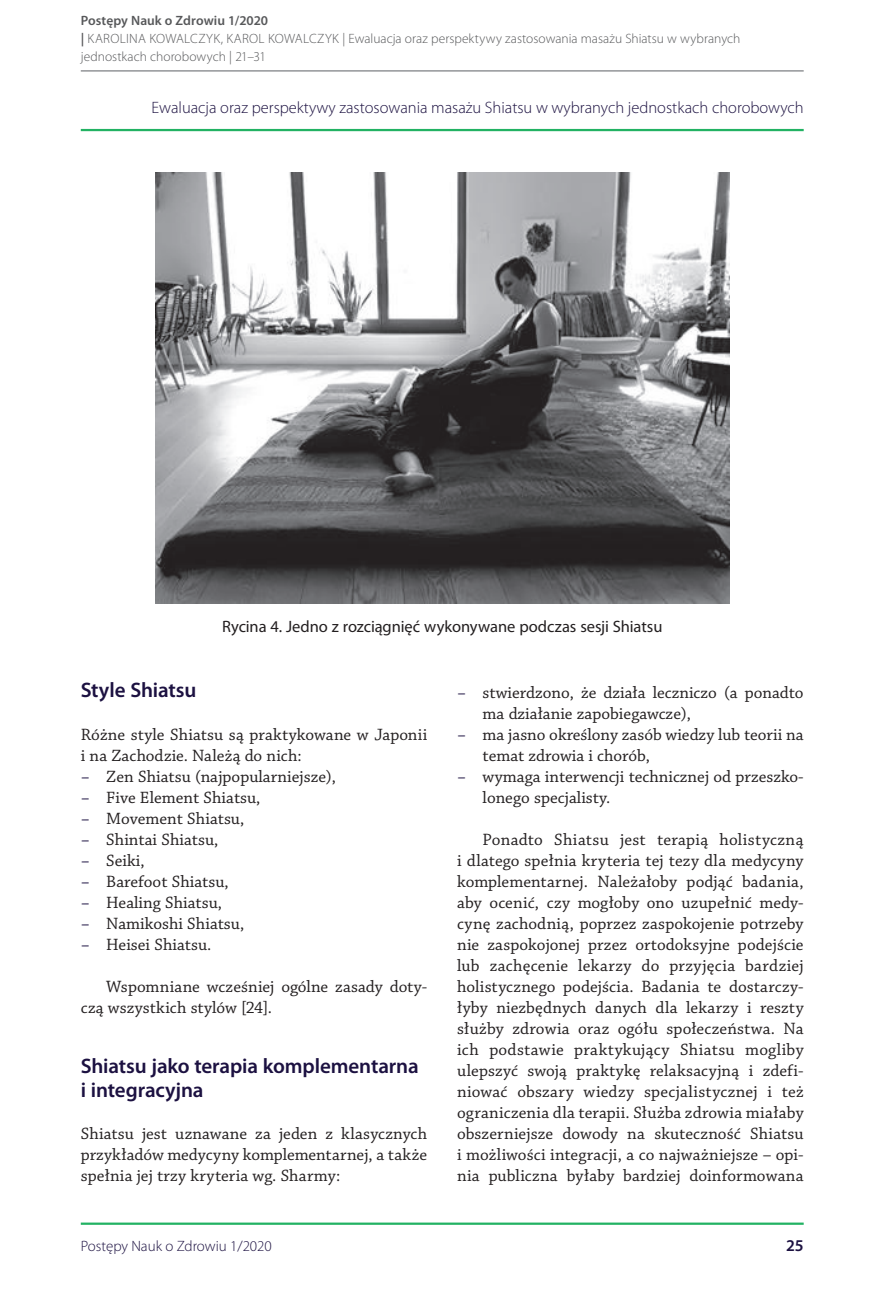
<style>
.page{position:relative;width:893px;height:1308px;background:#fff}
.page>*{position:absolute;margin:0;border:0;box-sizing:border-box;transform-origin:0 0}
.t1{font:600 21px/24px "Myriad Pro";letter-spacing:-.01em;color:#1c1141}
.t2{font:17.25px/21px "Chaparral Pro";color:#231f20}
.t3{font:300 16.5px "Myriad Pro";color:#1c1141}
.t4{font:16.5px "Myriad Pro";letter-spacing:-.005em;color:#231f20}
.t5{font:600 16.5px "Myriad Pro";color:#1c1141}
.t6{font:300 15px "Myriad Pro";color:#1c1141}
.t7{font:300 13.5px/18px "Myriad Pro";letter-spacing:.01em;color:#57585a}
.s1{font-weight:600}
.s2{color:#1c1141}
</style>
<div class="page">
<hr style="left:81px;top:129px;width:723px;height:2px;background:#22b263">
<hr style="left:81px;top:1222px;width:723px;height:3px;background:#22b263">
<hr style="left:81px;top:70px;width:723px;height:2px;background:#939598">
<img style="left:155px;top:173px;width:574px;height:431px">
<p class="t7" style="left:81px;top:12px;width:661px"><span class="s1">Postępy Nauk o Zdrowiu 1/2020<br>|</span> Karolin a Kowalczyk, Karol Kowalczyk | Ewaluacja oraz perspektywy zastosowania masażu Shiatsu w wybranych jednostkach chorobowych | 21–31</p>
<p class="t3" style="left:152px;top:98px;width:654px">Ewaluacja oraz perspektywy zastosowania masażu Shiatsu w wybranych jednostkach chorobowych</p>
<p class="t4" style="left:222px;top:616px;width:442px">Rycina 4. Jedno z rozciągnięć wykonywane podczas sesji Shiatsu</p>
<p class="t1" style="left:81px;top:677px;width:117px">Style Shiatsu</p>
<p class="t2" style="left:81px;top:724px;width:348px">Różne style Shiatsu są praktykowane w Japonii i na Zachodzie. Należą do nich:<br><span class="s2">−</span> Zen Shiatsu (najpopularniejsze),<br><span class="s2">−</span> Five Element Shiatsu,<br><span class="s2">−</span> Movement Shiatsu,<br><span class="s2">−</span> Shintai Shiatsu,<br><span class="s2">−</span> Seiki,<br><span class="s2">−</span> Barefoot Shiatsu,<br><span class="s2">−</span> Healing Shiatsu,<br><span class="s2">−</span> Namikoshi Shiatsu,<br><span class="s2">−</span> Heisei Shiatsu.</p>
<p class="t2" style="left:81px;top:976px;width:348px;text-indent:26px">Wspomniane wcześniej ogólne zasady doty‑ czą wszystkich stylów [24].</p>
<p class="t1" style="left:81px;top:1053px;width:339px">Shiatsu jako terapia komplementarna i integracyjna</p>
<p class="t2" style="left:81px;top:1123px;width:348px;text-align:justify">Shiatsu jest uznawane za jeden z klasycznych przykładów medycyny komplementarnej, a także spełnia jej trzy kryteria wg. Sharmy:</p>
<p class="t2" style="left:457px;top:682px;width:348px"><span class="s2">−</span> stwierdzono, że działa leczniczo (a ponadto</p>
<p class="t2" style="left:483px;top:703px;width:210px">ma działanie zapobiegawcze),</p>
<p class="t2" style="left:457px;top:724px;width:348px"><span class="s2">−</span> ma jasno określony zasób wiedzy lub teorii na</p>
<p class="t2" style="left:483px;top:745px;width:169px">temat zdrowia i chorób,</p>
<p class="t2" style="left:457px;top:766px;width:348px"><span class="s2">−</span> wymaga interwencji technicznej od przeszko‑</p>
<p class="t2" style="left:483px;top:787px;width:129px">lonego specjalisty.</p>
<p class="t2" style="left:457px;top:829px;width:348px;text-align:justify;text-indent:26px">Ponadto Shiatsu jest terapią holistyczną i dlatego spełnia kryteria tej tezy dla medycyny komplementarnej. Należałoby podjąć badania, aby ocenić, czy mogłoby ono uzupełnić medy‑ cynę zachodnią, poprzez zaspokojenie potrzeby nie zaspokojonej przez ortodoksyjne podejście lub zachęcenie lekarzy do przyjęcia bardziej holistycznego podejścia. Badania te dostarczy‑ łyby niezbędnych danych dla lekarzy i reszty służby zdrowia oraz ogółu społeczeństwa. Na ich podstawie praktykujący Shiatsu mogliby ulepszyć swoją praktykę relaksacyjną i zdefi‑ niować obszary wiedzy specjalistycznej i też ograniczenia dla terapii. Służba zdrowia miałaby obszerniejsze dowody na skuteczność Shiatsu i możliwości integracji, a co najważniejsze – opi‑ nia publiczna byłaby bardziej doinformowana</p>
<p class="t6" style="left:81px;top:1237px;width:193px">Postępy Nauk o Zdrowiu 1/2020</p>
<p class="t5" style="left:786px;top:1235px;width:19px">25</p>
</div>
